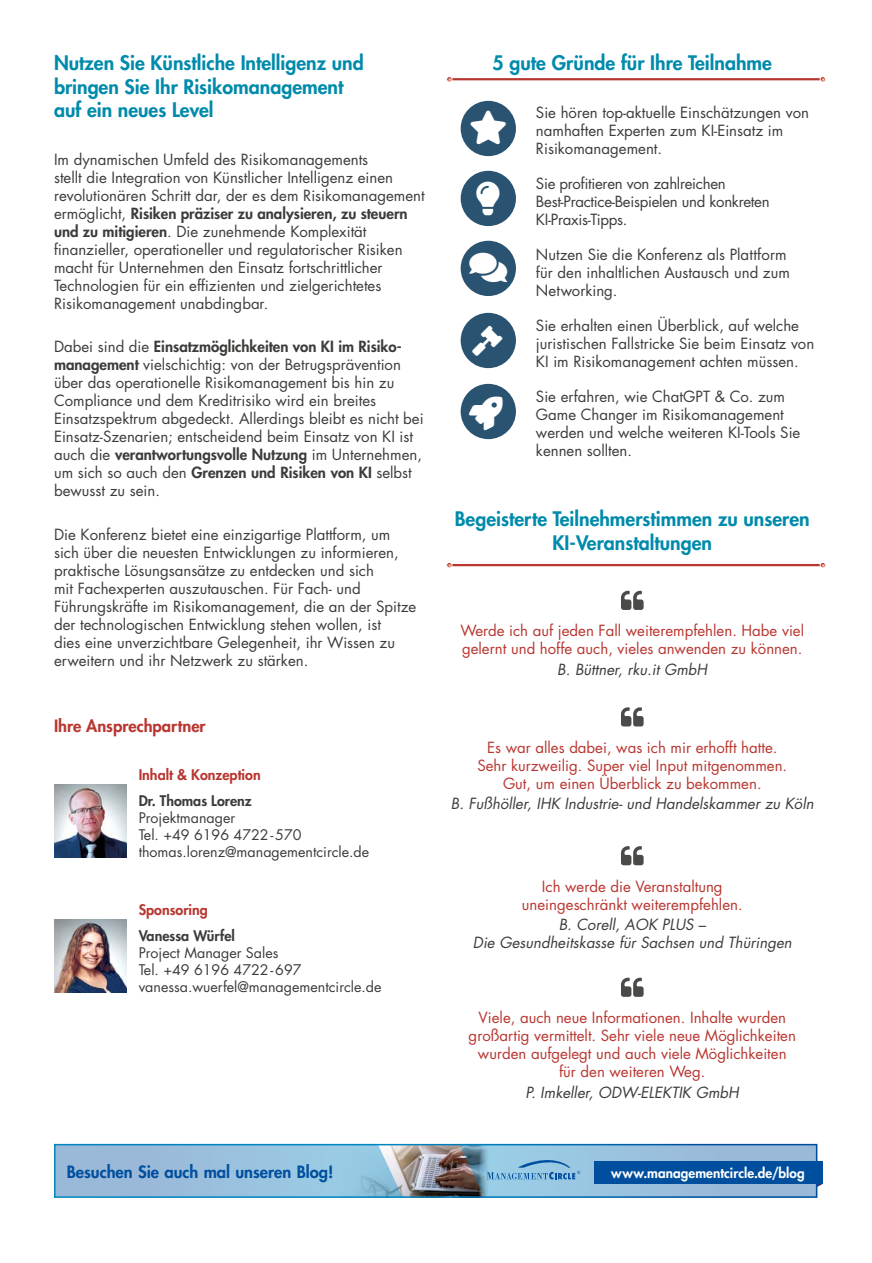
<style>
.page{position:relative;width:872px;height:1263px;background:#fff}
.page>*{position:absolute;margin:0;border:0;box-sizing:border-box;transform-origin:0 0}
.t1{font:33.6px "Font Awesome 5 Free Solid";color:#fff}
.t2{font:800 19.5px/23.4px "Futura Std";color:#008aab}
.t3{font:800 16.5px "Futura Std";color:#004f9f}
.t4{font:800 16.5px "Futura Std";color:#b93630}
.t5{font:15px/18px "Futura Std";color:#3c3c3b}
.t6{font:15px/18px "Futura Std";color:#b93630;text-align:center}
.t7{font:italic 15px/18px "Futura Std";color:#3c3c3b;text-align:center}
.t8{font:15px/18px "Futura Std";letter-spacing:-.02em;color:#3c3c3b}
.t9{font:14.25px/17.1px "Futura Std";color:#3c3c3b}
.t10{font:800 14.25px "Futura Std";color:#3c3c3b}
.t11{font:800 14.25px "Futura Std";color:#b93630}
.t12{font:800 13.5px "Futura Std";letter-spacing:.005em;color:#fff}
.s1{font-weight:800}
</style>
<div class="page">
<hr style="left:447px;top:564px;width:378px;height:2px;background:#b93630">
<svg style="left:446px;top:563px;width:6px;height:5px"></svg>
<svg style="left:820px;top:563px;width:5px;height:5px"></svg>
<hr style="left:447px;top:78px;width:378px;height:2px;background:#b93630">
<svg style="left:446px;top:77px;width:6px;height:5px"></svg>
<svg style="left:820px;top:77px;width:5px;height:5px"></svg>
<img style="left:54px;top:785px;width:72px;height:72px">
<img style="left:54px;top:920px;width:72px;height:72px">
<svg style="left:621px;top:591px;width:22px;height:19px"></svg>
<svg style="left:621px;top:707px;width:22px;height:19px"></svg>
<svg style="left:621px;top:846px;width:22px;height:19px"></svg>
<svg style="left:621px;top:978px;width:22px;height:19px"></svg>
<div style="left:460px;top:101px;width:56px;height:55px;background:#295370;border-radius:50%"></div>
<div style="left:460px;top:171px;width:56px;height:55px;background:#295370;border-radius:50%"></div>
<div style="left:460px;top:241px;width:56px;height:55px;background:#295370;border-radius:50%"></div>
<div style="left:460px;top:313px;width:56px;height:55px;background:#295370;border-radius:50%"></div>
<div style="left:460px;top:384px;width:56px;height:55px;background:#295370;border-radius:50%"></div>
<img style="left:403px;top:1147px;width:56px;height:48px">
<svg style="left:54px;top:1144px;width:349px;height:54px;background:#92bdda"></svg>
<svg style="left:459px;top:1144px;width:364px;height:54px;background:#6296c1"></svg>
<h2 class="t2" style="left:54px;top:51px;width:311px">Nutzen Sie Künstliche Intelligenz und bringen Sie Ihr Risikomanagement auf ein neues Level</h2>
<p class="t5" style="left:54px;top:150px;width:372px">Im dynamischen Umfeld des Risikomanagements<br>stellt die Integration von Künstlicher Intelligenz einen revolutionären Schritt dar, der es dem Risikomanagement ermöglicht, <span class="s1">Risiken präziser zu analysieren, zu steuern und zu mitigieren</span>. Die zunehmende Komplexität finanzieller, operationeller und regulatorischer Risiken macht für Unternehmen den Einsatz fortschrittlicher Technologien für ein effizienten und zielgerichtetes Risikomanagement unabdingbar.</p>
<p class="t5" style="left:54px;top:338px;width:371px">Dabei sind die <span class="s1">Einsatzmöglichkeiten von KI im Risiko&shy;management</span> vielschichtig: von der Betrugsprävention über das operationelle Risikomanagement bis hin zu Compliance und dem Kreditrisiko wird ein breites Einsatzspektrum abgedeckt. Allerdings bleibt es nicht bei Einsatz-Szenarien; entscheidend beim Einsatz von KI ist auch die <span class="s1">verantwortungsvolle Nutzung</span> im Unternehmen, um sich so auch den <span class="s1">Grenzen und Risiken von KI</span> selbst bewusst zu sein.</p>
<p class="t5" style="left:54px;top:525px;width:364px">Die Konferenz bietet eine einzigartige Plattform, um sich über die neuesten Entwicklungen zu informieren, praktische Lösungsansätze zu entdecken und sich<br>mit Fachexperten auszutauschen. Für Fach- und Führungskräfte im Risikomanagement, die an der Spitze der technologischen Entwicklung stehen wollen, ist<br>dies eine unverzichtbare Gelegenheit, ihr Wissen zu erweitern und ihr Netzwerk zu stärken.</p>
<p class="t4" style="left:54px;top:716px;width:153px">Ihre Ansprechpartner</p>
<p class="t11" style="left:139px;top:766px;width:124px">Inhalt &amp; Konzeption</p>
<p class="t10" style="left:139px;top:792px;width:115px">Dr. Thomas Lorenz</p>
<p class="t9" style="left:139px;top:809px;width:232px">Projektmanager<br>Tel. +49 6196 4722-570 thomas.lorenz@managementcircle.de</p>
<p class="t11" style="left:139px;top:901px;width:71px">Sponsoring</p>
<p class="t10" style="left:139px;top:927px;width:98px">Vanessa Würfel</p>
<p class="t9" style="left:139px;top:944px;width:244px">Project Manager Sales<br>Tel. +49 6196 4722-697 vanessa.wuerfel@managementcircle.de</p>
<h2 class="t2" style="left:492px;top:51px;width:281px">5 gute Gründe für Ihre Teilnahme</h2>
<p class="t5" style="left:536px;top:104px;width:275px">Sie hören top-aktuelle Einschätzungen von namhaften Experten zum KI-Einsatz im<br>Risikomanagement.</p>
<p class="t8" style="left:536px;top:175px;width:235px">Sie profitieren von zahlreichen<br>Best-Practice-Beispielen und konkreten<br>KI-Praxis-Tipps.</p>
<p class="t5" style="left:536px;top:246px;width:255px">Nutzen Sie die Konferenz als Plattform für den inhaltlichen Austausch und zum<br>Networking.</p>
<p class="t5" style="left:536px;top:317px;width:280px">Sie erhalten einen Überblick, auf welche juristischen Fallstricke Sie beim Einsatz von<br>KI im Risikomanagement achten müssen.</p>
<p class="t5" style="left:536px;top:388px;width:266px">Sie erfahren, wie ChatGPT &amp; Co. zum<br>Game Changer im Risikomanagement werden und welche weiteren KI-Tools Sie kennen sollten.</p>
<h1 class="t1" style="left:476px;top:182px;width:25px">▼◆●</h1>
<h1 class="t1" style="left:469px;top:250px;width:39px">□■▼▲</h1>
<h2 class="t2" style="left:455px;top:507px;width:356px;text-align:center">Begeisterte Teilnehmerstimmen zu unseren<br>KI-Veranstaltungen</h2>
<p class="t6" style="left:460px;top:622px;width:345px;text-align:left">Werde ich auf jeden Fall weiterempfehlen. Habe viel gelernt und hoffe auch, vieles anwenden zu können.</p>
<p class="t7" style="left:557px;top:660px;width:151px">B. Büttner, rku.it GmbH</p>
<p class="t6" style="left:477px;top:739px;width:311px">Es war alles dabei, was ich mir erhofft hatte.<br>Sehr kurzweilig. Super viel Input mitgenommen.<br>Gut, um einen Überblick zu bekommen.</p>
<p class="t7" style="left:451px;top:795px;width:364px">B. Fußhöller, IHK Industrie- und Handelskammer zu Köln</p>
<p class="t6" style="left:522px;top:877px;width:222px">Ich werde die Veranstaltung uneingeschränkt weiterempfehlen.</p>
<p class="t7" style="left:473px;top:915px;width:320px">B. Corell, AOK PLUS –<br>Die Gesundheitskasse für Sachsen und Thüringen</p>
<p class="t6" style="left:468px;top:1009px;width:329px">Viele, auch neue Informationen. Inhalte wurden großartig vermittelt. Sehr viele neue Möglichkeiten wurden aufgelegt und auch viele Möglichkeiten für den weiteren Weg.</p>
<p class="t7" style="left:525px;top:1083px;width:215px">P. Imkeller, ODW-ELEKTIK GmbH</p>
<p class="t3" style="left:67px;top:1161px;width:268px">Besuchen Sie auch mal unseren Blog!</p>
<p class="t12" style="left:611px;top:1164px;width:195px">www.managementcircle.de/blog</p>
</div>
